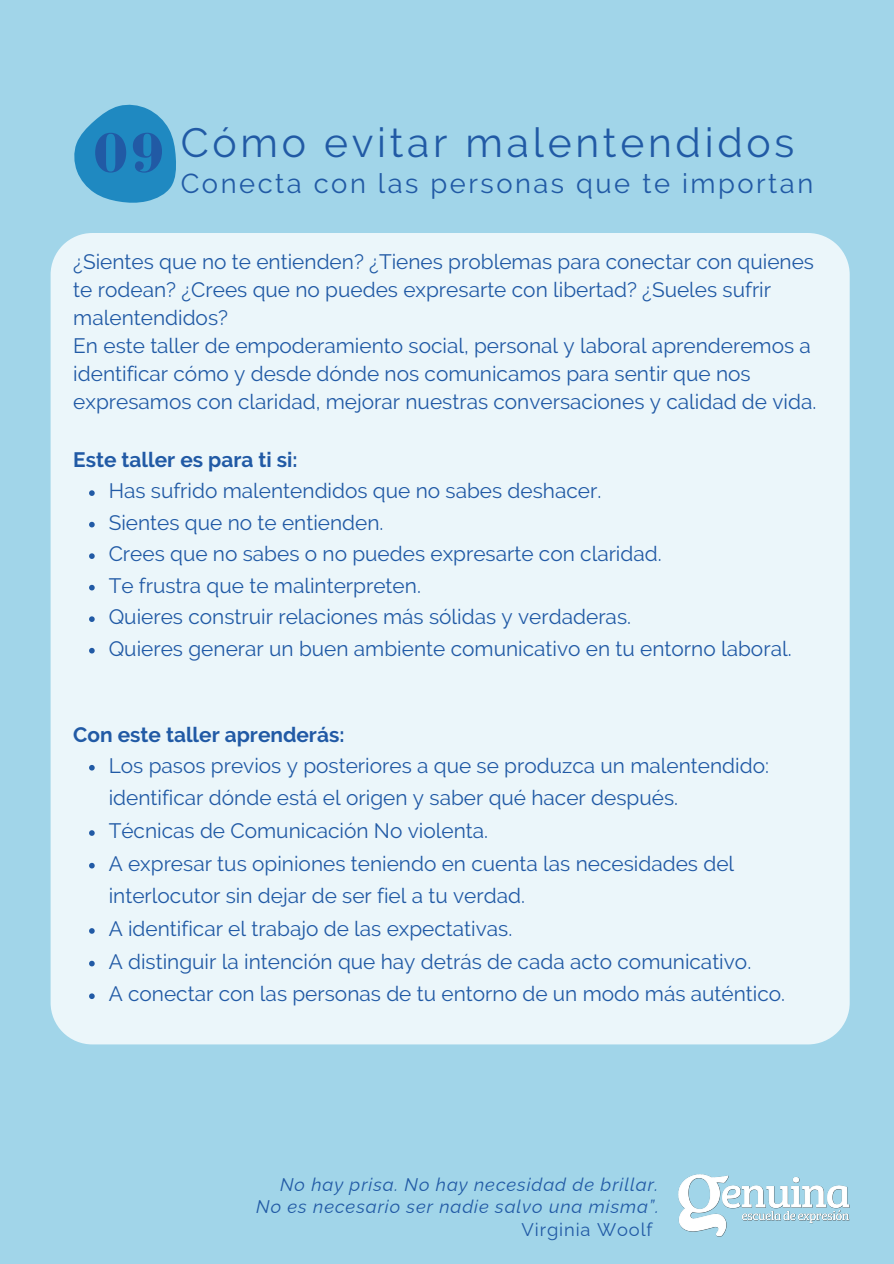
<style>
.page{position:relative;width:894px;height:1264px;background:#fff}
.page>*{position:absolute;margin:0;border:0;box-sizing:border-box;transform-origin:0 0}
.t1{font:700 57.45px "Bodoni FLF";color:#215aa5}
.t2{font:40.8px "Raleway";letter-spacing:.09em;color:#215aa5}
.t3{font:27.3px "Raleway";letter-spacing:.09em;color:#215aa5}
.t4{font:20.85px/28.2px "Raleway";color:#215aa5}
.t5{font:700 20.85px "Raleway";color:#215aa5}
.t6{font:italic 18.3px "Raleway";letter-spacing:.05em;color:#215aa5}
.t7{font:18.3px "Raleway";letter-spacing:.05em;color:#215aa5}
</style>
<div class="page">
<div style="left:0;top:0;width:893px;height:1263px;background:#a1d5e9"></div>
<svg style="left:74px;top:104px;width:102px;height:99px"></svg>
<div style="left:51px;top:233px;width:798px;height:811px;background:#ebf6fa"></div>
<svg style="left:89px;top:490px;width:6px;height:6px"></svg>
<svg style="left:89px;top:522px;width:6px;height:5px"></svg>
<svg style="left:89px;top:553px;width:6px;height:6px"></svg>
<svg style="left:89px;top:585px;width:6px;height:5px"></svg>
<svg style="left:89px;top:616px;width:6px;height:6px"></svg>
<svg style="left:89px;top:648px;width:6px;height:5px"></svg>
<svg style="left:89px;top:765px;width:6px;height:5px"></svg>
<svg style="left:89px;top:830px;width:6px;height:5px"></svg>
<svg style="left:89px;top:862px;width:6px;height:6px"></svg>
<svg style="left:89px;top:928px;width:6px;height:5px"></svg>
<svg style="left:89px;top:960px;width:6px;height:6px"></svg>
<svg style="left:89px;top:993px;width:6px;height:6px"></svg>
<img style="left:678px;top:1174px;width:171px;height:61px">
<p class="t1" style="left:94px;top:122px;width:72px">09</p>
<p class="t2" style="left:181px;top:118px;width:615px">Cómo evitar malentendidos</p>
<p class="t3" style="left:181px;top:167px;width:634px">Conecta con las personas que te importan</p>
<p class="t4" style="left:73px;top:247px;width:744px">¿Sientes que no te entienden? ¿Tienes problemas para conectar con quienes te rodean? ¿Crees que no puedes expresarte con libertad? ¿Sueles sufrir malentendidos?<br>En este taller de empoderamiento social, personal y laboral aprenderemos a identificar cómo y desde dónde nos comunicamos para sentir que nos expresamos con claridad, mejorar nuestras conversaciones y calidad de vida.</p>
<p class="t5" style="left:73px;top:447px;width:225px">Este taller es para ti si:</p>
<h1 class="t4" style="left:109px;top:476px;width:494px">Has sufrido malentendidos que no sabes deshacer.</h1>
<h2 class="t4" style="left:109px;top:508px;width:276px">Sientes que no te entienden.</h2>
<h4 class="t4" style="left:109px;top:539px;width:554px">Crees que no sabes o no puedes expresarte con claridad.</h4>
<h3 class="t4" style="left:109px;top:571px;width:313px">Te frustra que te malinterpreten.</h3>
<p class="t4" style="left:109px;top:602px;width:523px">Quieres construir relaciones más sólidas y verdaderas.</p>
<p class="t4" style="left:109px;top:634px;width:684px">Quieres generar un buen ambiente comunicativo en tu entorno laboral.</p>
<p class="t5" style="left:73px;top:722px;width:272px">Con este taller aprenderás:</p>
<p class="t4" style="left:109px;top:749px;width:661px;line-height:32.7px">Los pasos previos y posteriores a que se produzca un malentendido: identificar dónde está el origen y saber qué hacer después.</p>
<p class="t4" style="left:109px;top:816px;width:381px">Técnicas de Comunicación No violenta.</p>
<p class="t4" style="left:109px;top:847px;width:627px;line-height:32.7px">A expresar tus opiniones teniendo en cuenta las necesidades del interlocutor sin dejar de ser fiel a tu verdad.</p>
<h3 class="t4" style="left:109px;top:914px;width:405px">A identificar el trabajo de las expectativas.</h3>
<p class="t4" style="left:109px;top:947px;width:644px">A distinguir la intención que hay detrás de cada acto comunicativo.</p>
<p class="t4" style="left:109px;top:979px;width:677px">A conectar con las personas de tu entorno de un modo más auténtico.</p>
<p class="t6" style="left:280px;top:1173px;width:379px">No hay prisa. No hay necesidad de brillar.</p>
<p class="t6" style="left:256px;top:1195px;width:404px">No es necesario ser nadie salvo una misma”.</p>
<p class="t7" style="left:521px;top:1218px;width:133px">Virginia Woolf</p>
</div>
